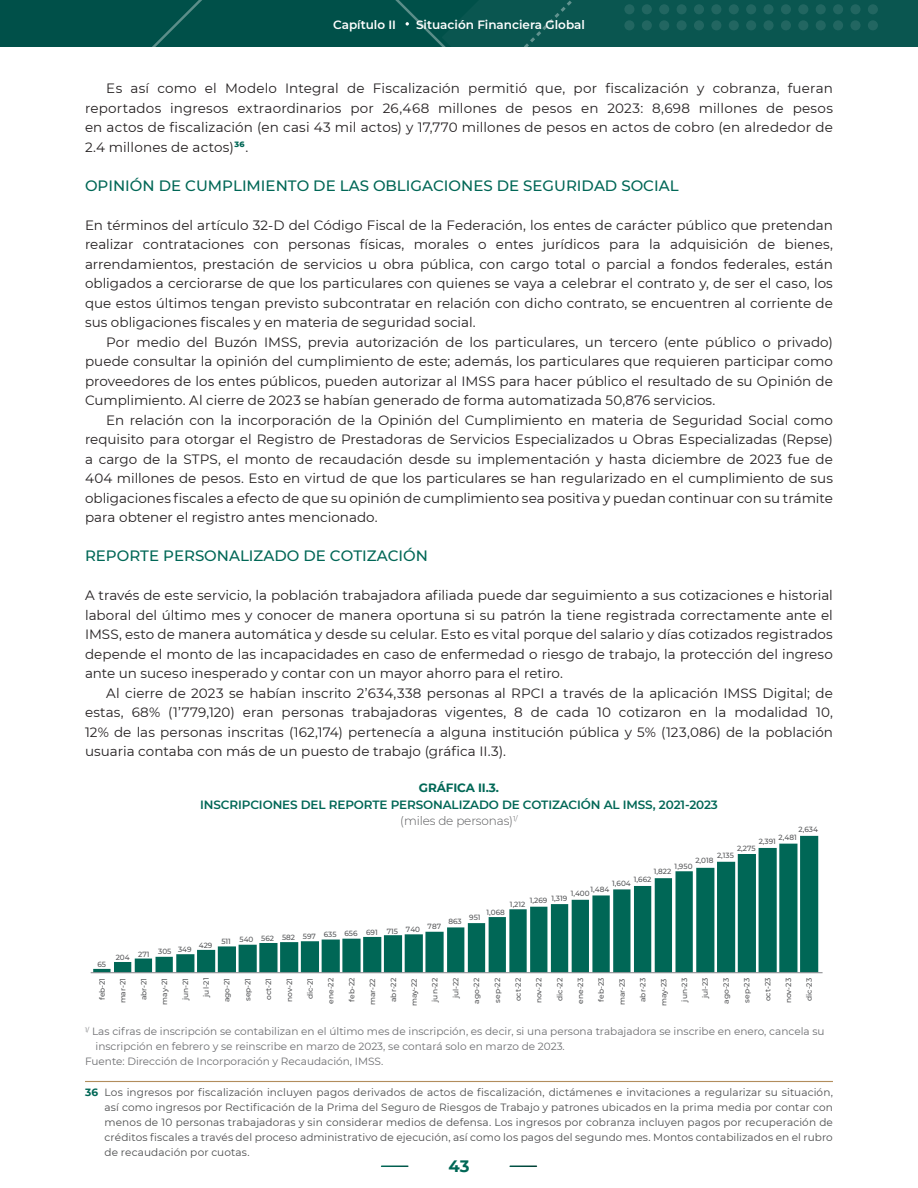
<style>
.page{position:relative;width:918px;height:1188px;background:#fff}
.page>*{position:absolute;margin:0;border:0;box-sizing:border-box;transform-origin:0 0}
.t1{font:700 16.5px "Montserrat";color:#006756}
.SUBTITULOS_2024{font:500 15px "Montserrat";color:#006756}
.Txt_mon_9_Regular_co{font:13.5px/19.5px "Montserrat";letter-spacing:.005em;color:#231f20;text-align:justify}
.Txt_mon_9_Regular_si{font:13.5px/19.5px "Montserrat";color:#231f20;text-align:justify}
.Titulo_de_cuadros_y{font:600 12px "Montserrat";letter-spacing:-.01em;color:#006756}
.t2{font:600 12px "Montserrat";color:#fff}
.Cuadros_titulo_gris{font:300 12px "Montserrat";letter-spacing:-.01em;color:#57585a}
.Cuadro_I_I_y_Grafica{font:700 12px "Montserrat";letter-spacing:-.01em;color:#006756}
.llamadas_txt_2024{font:10.5px/15px "Montserrat";letter-spacing:.01em;color:#4b4c4d;text-align:justify}
.Fuente_llamadas_cuad{font:10.5px/15px "Montserrat";color:#6c6d70}
.t3{font:500 7.5px "Montserrat";color:#57585a}
.s1{font-weight:700;color:#006756}
</style>
<div class="page">
<svg style="left:0;top:0;width:918px;height:47px;background:#07544e"></svg>
<svg style="left:382px;top:1166px;width:26px;height:1px"></svg>
<svg style="left:510px;top:1166px;width:26px;height:1px"></svg>
<svg style="left:93px;top:836px;width:725px;height:136px"></svg>
<hr style="left:91px;top:972px;width:732px;height:1px;background:#808285">
<hr style="left:85px;top:1081px;width:748px;height:1px;background:#b28d5c">
<p class="t2" style="left:333px;top:16px;width:65px">Capítulo II</p>
<p class="t2" style="left:416px;top:16px;width:170px">Situación Financiera Global</p>
<p class="Txt_mon_9_Regular_co" style="left:85px;top:78px;width:749px;text-indent:21px">Es así como el Modelo Integral de Fiscalización permitió que, por fiscalización y cobranza, fueran reportados ingresos extraordinarios por 26,468 millones de pesos en 2023: 8,698 millones de pesos en actos de fiscalización (en casi 43 mil actos) y 17,770 millones de pesos en actos de cobro (en alrededor de 2.4 millones de actos)<sup>36</sup>.</p>
<p class="SUBTITULOS_2024" style="left:85px;top:175px;width:595px">OPINIÓN DE CUMPLIMIENTO DE LAS OBLIGACIONES DE SEGURIDAD SOCIAL</p>
<p class="Txt_mon_9_Regular_si" style="left:85px;top:214px;width:749px">En términos del artículo 32-D del Código Fiscal de la Federación, los entes de carácter público que pretendan realizar contrataciones con personas físicas, morales o entes jurídicos para la adquisición de bienes, arrendamientos, prestación de servicios u obra pública, con cargo total o parcial a fondos federales, están obligados a cerciorarse de que los particulares con quienes se vaya a celebrar el contrato y, de ser el caso, los que estos últimos tengan previsto subcontratar en relación con dicho contrato, se encuentren al corriente de sus obligaciones fiscales y en materia de seguridad social.</p>
<p class="Txt_mon_9_Regular_co" style="left:85px;top:331px;width:749px;text-indent:21px">Por medio del Buzón IMSS, previa autorización de los particulares, un tercero (ente público o privado) puede consultar la opinión del cumplimiento de este; además, los particulares que requieren participar como proveedores de los entes públicos, pueden autorizar al IMSS para hacer público el resultado de su Opinión de Cumplimiento. Al cierre de 2023 se habían generado de forma automatizada 50,876 servicios.</p>
<p class="Txt_mon_9_Regular_co" style="left:85px;top:409px;width:749px;text-indent:21px">En relación con la incorporación de la Opinión del Cumplimiento en materia de Seguridad Social como requisito para otorgar el Registro de Prestadoras de Servicios Especializados u Obras Especializadas (Repse) a cargo de la STPS, el monto de recaudación desde su implementación y hasta diciembre de 2023 fue de 404 millones de pesos. Esto en virtud de que los particulares se han regularizado en el cumplimiento de sus obligaciones fiscales a efecto de que su opinión de cumplimiento sea positiva y puedan continuar con su trámite para obtener el registro antes mencionado.</p>
<p class="SUBTITULOS_2024" style="left:85px;top:545px;width:344px">REPORTE PERSONALIZADO DE COTIZACIÓN</p>
<p class="Txt_mon_9_Regular_si" style="left:85px;top:585px;width:749px">A través de este servicio, la población trabajadora afiliada puede dar seguimiento a sus cotizaciones e historial laboral del último mes y conocer de manera oportuna si su patrón la tiene registrada correctamente ante el IMSS, esto de manera automática y desde su celular. Esto es vital porque del salario y días cotizados registrados depende el monto de las incapacidades en caso de enfermedad o riesgo de trabajo, la protección del ingreso ante un suceso inesperado y contar con un mayor ahorro para el retiro.</p>
<p class="Txt_mon_9_Regular_co" style="left:85px;top:682px;width:749px;text-indent:21px">Al cierre de 2023 se habían inscrito 2’634,338 personas al RPCI a través de la aplicación IMSS Digital; de estas, 68% (1’779,120) eran personas trabajadoras vigentes, 8 de cada 10 cotizaron en la modalidad 10, 12% de las personas inscritas (162,174) pertenecía a alguna institución pública y 5% (123,086) de la población usuaria contaba con más de un puesto de trabajo (gráfica II.3).</p>
<p class="Cuadro_I_I_y_Grafica" style="left:419px;top:779px;width:82px">GRÁFICA II.3.</p>
<p class="Titulo_de_cuadros_y" style="left:200px;top:796px;width:519px">INSCRIPCIONES DEL REPORTE PERSONALIZADO DE COTIZACIÓN AL IMSS, 2021-2023</p>
<p class="Cuadros_titulo_gris" style="left:400px;top:813px;width:119px">(miles de personas)<sup>1/</sup></p>
<p class="t3" style="left:799px;top:824px;width:21px">2,634</p>
<p class="t3" style="left:779px;top:832px;width:20px">2,481</p>
<p class="t3" style="left:759px;top:837px;width:19px">2,391</p>
<p class="t3" style="left:737px;top:843px;width:20px">2,275</p>
<p class="t3" style="left:717px;top:850px;width:18px">2,135</p>
<p class="t3" style="left:695px;top:855px;width:20px">2,018</p>
<p class="t3" style="left:675px;top:861px;width:19px">1,950</p>
<p class="t3" style="left:654px;top:867px;width:19px">1,822</p>
<p class="t3" style="left:634px;top:874px;width:19px">1,662</p>
<p class="t3" style="left:612px;top:878px;width:20px">1,604</p>
<p class="t3" style="left:591px;top:884px;width:20px">1,484</p>
<p class="t3" style="left:571px;top:888px;width:20px">1,400</p>
<p class="t3" style="left:530px;top:894px;width:39px">1,269 1,319</p>
<p class="t3" style="left:510px;top:899px;width:17px">1,212</p>
<p class="t3" style="left:97px;top:959px;width:10px">65</p>
<p class="t3" style="left:199px;top:940px;width:15px">429</p>
<p class="t3" style="left:116px;top:948px;width:77px">204 271 305 349</p>
<p class="t3" style="left:221px;top:929px;width:221px">511 540 562 582 597 635 656 691 715 740 787</p>
<p class="t3" style="left:487px;top:907px;width:20px">1,068</p>
<p class="t3" style="left:469px;top:912px;width:13px">951</p>
<p class="t3" style="left:448px;top:916px;width:15px">863</p>
<p class="t3" style="left:97px;top:1000px;width:24px;rotate:-90deg">feb-21</p>
<p class="t3" style="left:118px;top:1003px;width:27px;rotate:-90deg">mar-21</p>
<p class="t3" style="left:139px;top:1000px;width:24px;rotate:-90deg">abr-21</p>
<p class="t3" style="left:159px;top:1005px;width:28px;rotate:-90deg">may-21</p>
<p class="t3" style="left:180px;top:1000px;width:24px;rotate:-90deg">jun-21</p>
<p class="t3" style="left:201px;top:997px;width:21px;rotate:-90deg">jul-21</p>
<p class="t3" style="left:222px;top:1002px;width:26px;rotate:-90deg">ago-21</p>
<p class="t3" style="left:243px;top:1001px;width:25px;rotate:-90deg">sep-21</p>
<p class="t3" style="left:263px;top:1000px;width:23px;rotate:-90deg">oct-21</p>
<p class="t3" style="left:284px;top:1002px;width:25px;rotate:-90deg">nov-21</p>
<p class="t3" style="left:305px;top:999px;width:23px;rotate:-90deg">dic-21</p>
<p class="t3" style="left:326px;top:1004px;width:27px;rotate:-90deg">ene-22</p>
<p class="t3" style="left:347px;top:1002px;width:25px;rotate:-90deg">feb-22</p>
<p class="t3" style="left:367px;top:1005px;width:28px;rotate:-90deg">mar-22</p>
<p class="t3" style="left:388px;top:1002px;width:25px;rotate:-90deg">abr-22</p>
<p class="t3" style="left:409px;top:1006px;width:29px;rotate:-90deg">may-22</p>
<p class="t3" style="left:430px;top:1002px;width:25px;rotate:-90deg">jun-22</p>
<p class="t3" style="left:451px;top:998px;width:22px;rotate:-90deg">jul-22</p>
<p class="t3" style="left:471px;top:1004px;width:27px;rotate:-90deg">ago-22</p>
<p class="t3" style="left:492px;top:1003px;width:26px;rotate:-90deg">sep-22</p>
<p class="t3" style="left:513px;top:1001px;width:25px;rotate:-90deg">oct-22</p>
<p class="t3" style="left:534px;top:1003px;width:27px;rotate:-90deg">nov-22</p>
<p class="t3" style="left:554px;top:1001px;width:24px;rotate:-90deg">dic-22</p>
<p class="t3" style="left:575px;top:1004px;width:27px;rotate:-90deg">ene-23</p>
<p class="t3" style="left:596px;top:1002px;width:25px;rotate:-90deg">feb-23</p>
<p class="t3" style="left:617px;top:1005px;width:28px;rotate:-90deg">mar-23</p>
<p class="t3" style="left:638px;top:1002px;width:25px;rotate:-90deg">abr-23</p>
<p class="t3" style="left:658px;top:1006px;width:29px;rotate:-90deg">may-23</p>
<p class="t3" style="left:679px;top:1002px;width:25px;rotate:-90deg">jun-23</p>
<p class="t3" style="left:700px;top:998px;width:22px;rotate:-90deg">jul-23</p>
<p class="t3" style="left:721px;top:1004px;width:27px;rotate:-90deg">ago-23</p>
<p class="t3" style="left:742px;top:1003px;width:26px;rotate:-90deg">sep-23</p>
<p class="t3" style="left:762px;top:1001px;width:25px;rotate:-90deg">oct-23</p>
<p class="t3" style="left:783px;top:1003px;width:27px;rotate:-90deg">nov-23</p>
<p class="t3" style="left:804px;top:1001px;width:24px;rotate:-90deg">dic-23</p>
<p class="Fuente_llamadas_cuad" style="left:96px;top:1023px;width:731px;text-indent:-10px"><sup>1/</sup> Las cifras de inscripción se contabilizan en el último mes de inscripción, es decir, si una persona trabajadora se inscribe en enero, cancela su inscripción en febrero y se reinscribe en marzo de 2023, se contará solo en marzo de 2023.</p>
<p class="Fuente_llamadas_cuad" style="left:85px;top:1053px;width:300px">Fuente: Dirección de Incorporación y Recaudación, IMSS.</p>
<p class="llamadas_txt_2024" style="left:105px;top:1085px;width:730px;text-indent:-20px"><span class="s1">36</span> Los ingresos por fiscalización incluyen pagos derivados de actos de fiscalización, dictámenes e invitaciones a regularizar su situación, así como ingresos por Rectificación de la Prima del Seguro de Riesgos de Trabajo y patrones ubicados en la prima media por contar con menos de 10 personas trabajadoras y sin considerar medios de defensa. Los ingresos por cobranza incluyen pagos por recuperación de créditos fiscales a través del proceso administrativo de ejecución, así como los pagos del segundo mes. Montos contabilizados en el rubro de recaudación por cuotas.</p>
<p class="t1" style="left:448px;top:1155px;width:23px">43</p>
</div>
